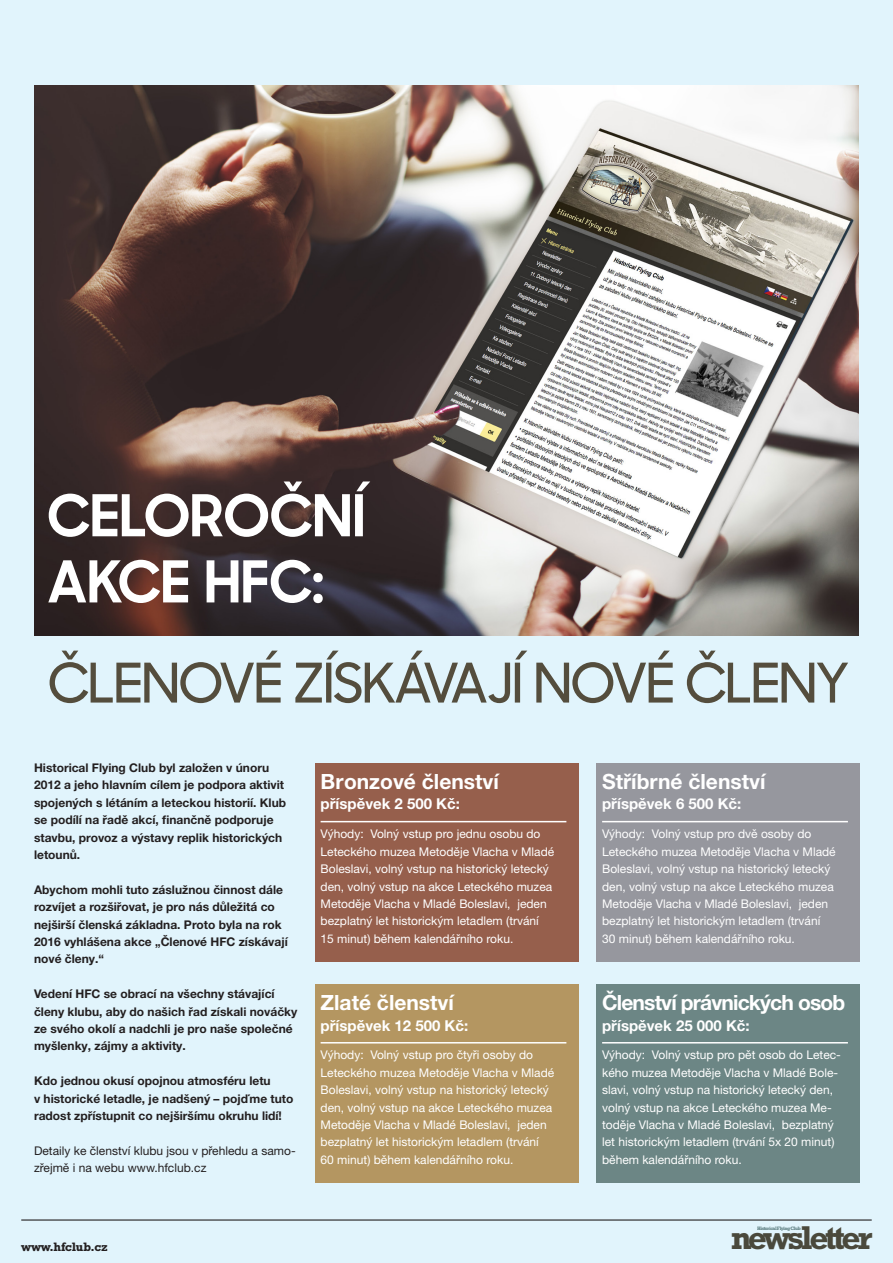
<style>
.page{position:relative;width:893px;height:1263px;background:#e1f4fc}
.page>*{position:absolute;margin:0;border:0;box-sizing:border-box;transform-origin:0 0}
.t1{font:700 57.75px "Samsung Sharp Sans";color:#fff}
.t2{font:500 54.75px "Samsung Sharp Sans";letter-spacing:-.04em;color:#544d3d}
.t3{font:700 33.45px "Rockwell CE";letter-spacing:-.1em;color:#544d3d}
.t4{font:700 21px "Helvetica Neue LT Pro";color:#fff}
.t5{font:700 21px "Helvetica Neue LT Pro";letter-spacing:-.04em;color:#fff}
.t6{font:700 15px "Helvetica Neue LT Pro";color:#fff}
.t7{font:700 12.45px "Rockwell CE";letter-spacing:-.02em;color:#231f20}
.t8{font:12px/17.4px "Helvetica Neue LT Pro";color:#fff}
.t9{font:700 12px/17.4px "Helvetica Neue LT Pro";color:#231f20}
.t10{font:12px/17.4px "Helvetica Neue LT Pro";color:#231f20}
.t11{font:700 4.95px "Rockwell CE";letter-spacing:-.1em;color:#6c8685}
</style>
<div class="page">
<img style="left:34px;top:85px;width:825px;height:551px">
<hr style="left:21px;top:1219px;width:851px;height:1px;background:#231f20">
<div style="left:315px;top:763px;width:263px;height:199px;background:#965f4c"></div>
<div style="left:315px;top:984px;width:263px;height:199px;background:#b49661"></div>
<div style="left:596px;top:763px;width:264px;height:199px;background:#96979e"></div>
<div style="left:596px;top:984px;width:264px;height:199px;background:#6c8685"></div>
<hr style="left:321px;top:821px;width:245px;height:1px;background:#fff">
<hr style="left:321px;top:1042px;width:245px;height:1px;background:#fff">
<hr style="left:602px;top:821px;width:246px;height:1px;background:#fff">
<hr style="left:602px;top:1042px;width:246px;height:1px;background:#fff">
<p class="t1" style="left:47px;top:473px;width:320px">CELOROČNÍ</p>
<p class="t1" style="left:47px;top:539px;width:278px">AKCE HFC:</p>
<p class="t2" style="left:47px;top:643px;width:803px">ČLENOVÉ ZÍSKÁVAJÍ NOVÉ ČLENY</p>
<p class="t9" style="left:34px;top:759px;width:254px">Historical Flying Club byl založen v únoru 2012 a jeho hlavním cílem je podpora aktivit spojených s létáním a leteckou historií. Klub se podílí na řadě akcí, finančně podporuje stavbu, provoz a výstavy replik historických letounů.</p>
<p class="t9" style="left:34px;top:880px;width:255px">Abychom mohli tuto záslužnou činnost dále rozvíjet a rozšiřovat, je pro nás důležitá co nejširší členská základna. Proto byla na rok 2016 vyhlášena akce „Členové HFC získávají nové členy.“</p>
<p class="t9" style="left:34px;top:985px;width:265px">Vedení HFC se obrací na všechny stávající členy klubu, aby do našich řad získali nováčky ze svého okolí a nadchli je pro naše společné myšlenky, zájmy a aktivity.</p>
<p class="t9" style="left:34px;top:1072px;width:261px">Kdo jednou okusí opojnou atmosféru letu<br>v historické letadle, je nadšený – pojďme tuto radost zpřístupnit co nejširšímu okruhu lidí!</p>
<p class="t10" style="left:34px;top:1141px;width:263px">Detaily ke členství klubu jsou v přehledu a samo&shy;zřejmě i na webu www.hfclub.cz</p>
<p class="t4" style="left:321px;top:768px;width:180px">Bronzové členství</p>
<p class="t6" style="left:321px;top:795px;width:141px">příspěvek 2 500 Kč:</p>
<p class="t8" style="left:321px;top:825px;width:235px">Výhody: Volný vstup pro jednu osobu do Leteckého muzea Metoděje Vlacha v Mladé Boleslavi, volný vstup na historický letecký den, volný vstup na akce Leteckého muzea Metoděje Vlacha v Mladé Boleslavi, jeden bezplatný let historickým letadlem (trvání 15 minut) během kalendářního roku.</p>
<p class="t4" style="left:321px;top:989px;width:135px">Zlaté členství</p>
<p class="t6" style="left:321px;top:1016px;width:149px">příspěvek 12 500 Kč:</p>
<p class="t8" style="left:321px;top:1046px;width:235px">Výhody: Volný vstup pro čtyři osoby do Leteckého muzea Metoděje Vlacha v Mladé Boleslavi, volný vstup na historický letecký den, volný vstup na akce Leteckého muzea Metoděje Vlacha v Mladé Boleslavi, jeden bezplatný let historickým letadlem (trvání 60 minut) během kalendářního roku.</p>
<p class="t7" style="left:21px;top:1239px;width:88px">www.hfclub.cz</p>
<p class="t4" style="left:602px;top:768px;width:165px">Stříbrné členství</p>
<p class="t6" style="left:602px;top:795px;width:141px">příspěvek 6 500 Kč:</p>
<p class="t8" style="left:602px;top:825px;width:235px">Výhody: Volný vstup pro dvě osoby do Leteckého muzea Metoděje Vlacha v Mladé Boleslavi, volný vstup na historický letecký den, volný vstup na akce Leteckého muzea Metoděje Vlacha v Mladé Boleslavi, jeden bezplatný let historickým letadlem (trvání 30 minut) během kalendářního roku.</p>
<p class="t5" style="left:602px;top:989px;width:245px">Členství právnických osob</p>
<p class="t6" style="left:602px;top:1016px;width:149px">příspěvek 25 000 Kč:</p>
<p class="t8" style="left:602px;top:1046px;width:240px">Výhody: Volný vstup pro pět osob do Letec&shy;kého muzea Metoděje Vlacha v Mladé Bole&shy;slavi, volný vstup na historický letecký den, volný vstup na akce Leteckého muzea Me&shy;toděje Vlacha v Mladé Boleslavi, bezplatný let historickým letadlem (trvání 5x 20 minut) během kalendářního roku.</p>
<h3 class="t3" style="left:730px;top:1218px;width:144px">newsletter</h3>
<p class="t11" style="left:757px;top:1225px;width:45px">Historical Flying Club</p>
</div>
